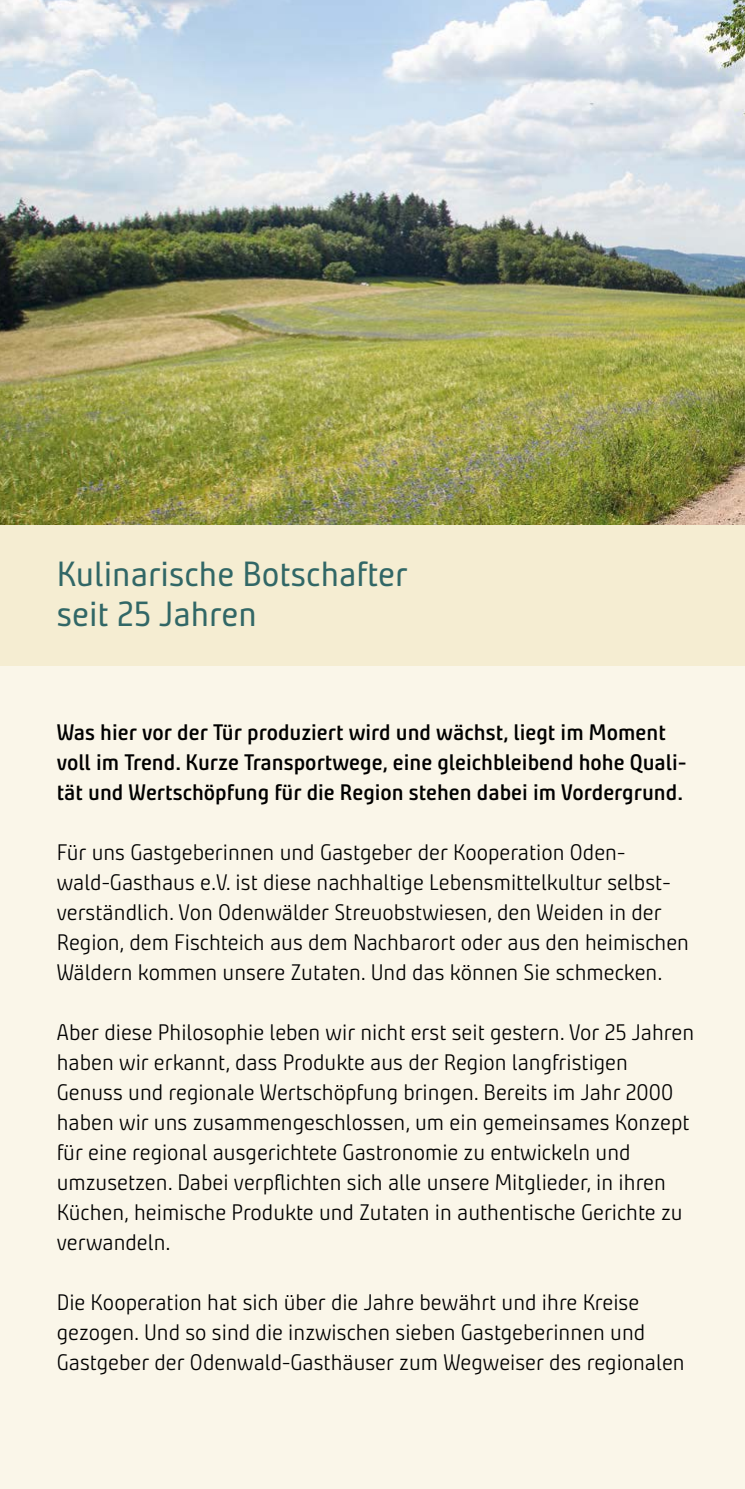
<style>
.page{position:relative;width:745px;height:1489px;background:#fff}
.page>*{position:absolute;margin:0;border:0;box-sizing:border-box;transform-origin:0 0}
.t1{font:35px/40px "Bunday Clean";color:#316766}
.t2{font:22.5px/30px "Bunday Clean Se Ligh";color:#000}
.t3{font:700 22.5px/30px "Bunday Clean Se";color:#000}
</style>
<div class="page">
<div style="left:0;top:522px;width:744px;height:966px;background:#faf6e9"></div>
<img style="left:0;top:0;width:744px;height:525px">
<div style="left:0;top:525px;width:744px;height:141px;background:#f5edd2"></div>
<h1 class="t1" style="left:57px;top:554px;width:352px">Kulinarische Botschafter seit 25 Jahren</h1>
<p class="t3" style="left:57px;top:717px;width:630px">Was hier vor der Tür produziert wird und wächst, liegt im Moment voll im Trend. Kurze Transportwege, eine gleichbleibend hohe Quali&shy;tät und Wertschöpfung für die Region stehen dabei im Vordergrund.</p>
<p class="t2" style="left:57px;top:837px;width:633px">Für uns Gastgeberinnen und Gastgeber der Kooperation Oden&shy;wald-Gasthaus e.V. ist diese nachhaltige Lebensmittelkultur selbst&shy;verständlich. Von Odenwälder Streuobstwiesen, den Weiden in der Region, dem Fischteich aus dem Nachbarort oder aus den heimischen Wäldern kommen unsere Zutaten. Und das können Sie schmecken.</p>
<p class="t2" style="left:57px;top:1017px;width:638px">Aber diese Philosophie leben wir nicht erst seit gestern. Vor 25 Jahren haben wir erkannt, dass Produkte aus der Region langfristigen Genuss und regionale Wertschöpfung bringen. Bereits im Jahr 2000 haben wir uns zusammengeschlossen, um ein gemeinsames Konzept für eine regional ausgerichtete Gastronomie zu entwickeln und umzusetzen. Dabei verpflichten sich alle unsere Mitglieder, in ihren Küchen, heimische Produkte und Zutaten in authentische Gerichte zu verwandeln.</p>
<p class="t2" style="left:57px;top:1287px;width:629px">Die Kooperation hat sich über die Jahre bewährt und ihre Kreise gezogen. Und so sind die inzwischen sieben Gastgeberinnen und<br>Gastgeber der Odenwald-Gasthäuser zum Wegweiser des regionalen</p>
</div>
